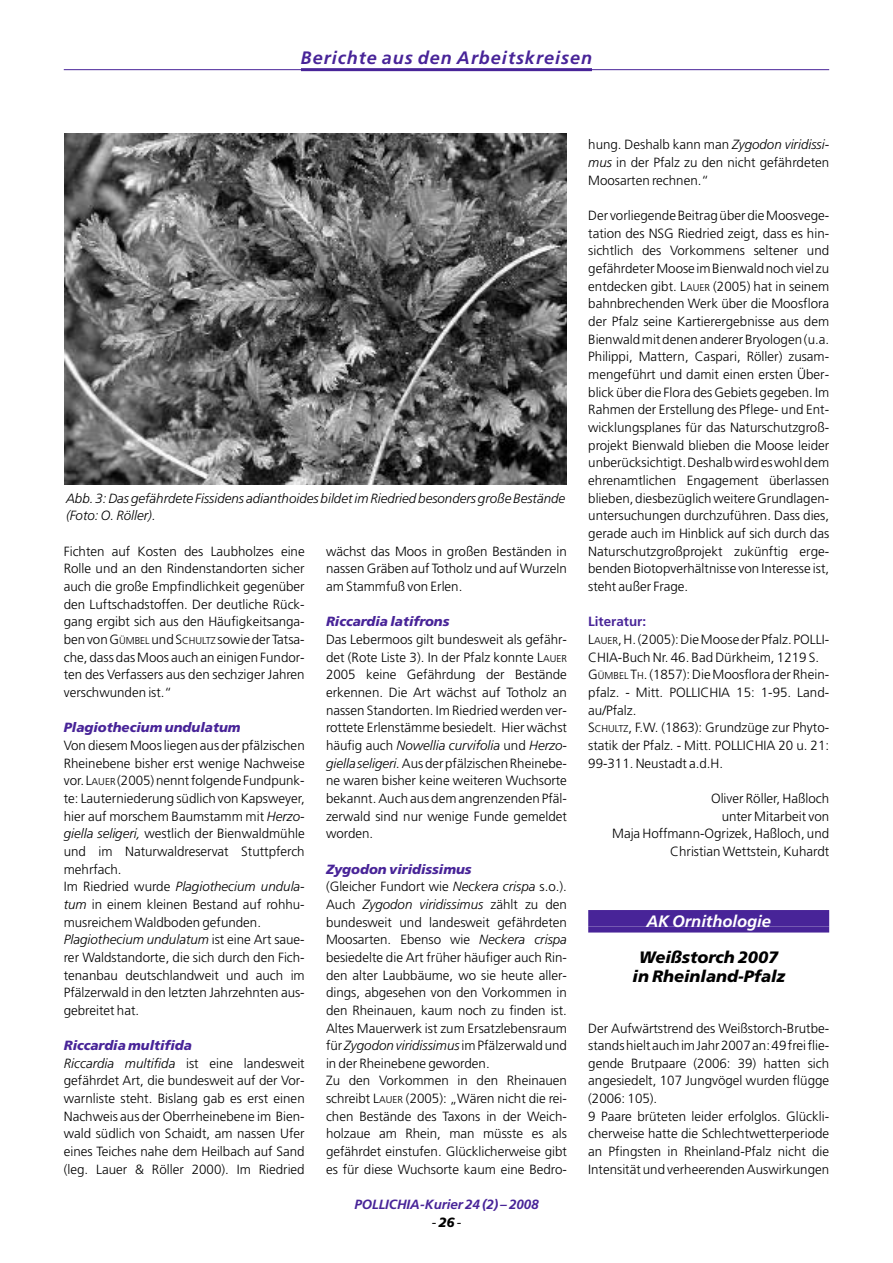
<style>
.page{position:relative;width:893px;height:1263px;background:#fff}
.page>*{position:absolute;margin:0;border:0;box-sizing:border-box;transform-origin:0 0}
.t1{font:italic 700 18px "Frutiger";letter-spacing:.055em;color:#482498}
.t2{font:italic 900 16.5px/19.8px "Frutiger";color:#000;text-align:center}
.t3{font:italic 700 16.5px "Frutiger";color:#fff}
.t4{font:300 13.35px/17.7px "Frutiger";color:#000;text-align:justify}
.t5{font:italic 300 13.35px/17.7px "Frutiger";color:#000}
.t6{font:italic 900 13.35px "Frutiger";color:#482498}
.t7{font:italic 700 13.35px/17.7px "Frutiger";letter-spacing:-.005em;color:#482498;text-align:center}
.s1{font-size:10.05px}
.s2{font-style:italic}
.s3{font-weight:900;font-style:italic;color:#482498}
.s4{font-weight:400;color:#000}
.s5{font-weight:900;color:#000}
.s6{font-weight:700;color:#482498}
</style>
<div class="page">
<div style="left:588px;top:910px;width:241px;height:16px;background:#482498"></div>
<div style="left:588px;top:926px;width:241px;height:6px;background:#482498"></div>
<hr style="left:301px;top:68px;width:291px;height:3px;background:#482498">
<hr style="left:64px;top:69px;width:765px;height:1px;background:#482498">
<img style="left:64px;top:133px;width:503px;height:352px">
<h1 class="t1" style="left:301px;top:50px;width:292px">Berichte aus den Arbeitskreisen</h1>
<p class="t5" style="left:66px;top:490px;width:501px">Abb. 3:Das gefährdete Fissidens adianthoides bildetim Riedried besonders große Bestände (Foto: O. Röller).</p>
<p class="t4" style="left:64px;top:543px;width:242px">Fichten auf Kosten des Laubholzes eine Rolle und an den Rindenstandorten sicher auch die große Empfindlichkeit gegenüber den Luftschadstoffen. Der deutliche Rück&shy;gang ergibt sich aus den Häufigkeitsanga&shy;benvonG<span class="s1">ÜMBEL</span> undS<span class="s1">CHULTZ</span> sowieder Tatsa&shy;che, dass das Moos auch an einigen Fundor&shy;ten des Verfassers aus den sechziger Jahren verschwunden ist.“</p>
<p class="t6" style="left:64px;top:722px;width:178px">Plagiothecium undulatum</p>
<p class="t4" style="left:64px;top:737px;width:242px;text-align:left">Von diesemMoosliegen aus der pfälzischen Rheinebene bisher erst wenige Nachweise vor. L<span class="s1">AUER</span> (2005)nenntfolgendeFundpunk&shy;te: Lauterniederung südlich von Kapsweyer, hier auf morschem Baumstamm mit <span class="s2">Herzo&shy;giella seligeri,</span> westlich der Bienwaldmühle und im Naturwaldreservat Stuttpferch mehrfach.<br>Im Riedried wurde <span class="s2">Plagiothecium undula&shy;tum</span> in einem kleinen Bestand auf rohhu&shy;musreichem Waldboden gefunden.<br><span class="s2">Plagiothecium undulatum</span> ist eine Art saue&shy;rer Waldstandorte, die sich durch den Fich&shy;tenanbau deutschlandweit und auch im Pfälzerwald in den letzten Jahrzehnten aus&shy;gebreitet hat.</p>
<p class="t4" style="left:64px;top:1038px;width:242px;text-align:left"><span class="s3">Riccardia multifida<br></span><span class="s2">Riccardia multifida</span> ist eine landesweit gefährdet Art, die bundesweit auf der Vor&shy;warnliste steht. Bislang gab es erst einen Nachweis aus der Oberrheinebene im Bien&shy;wald südlich von Schaidt, am nassen Ufer eines Teiches nahe dem Heilbach auf Sand (leg. Lauer &amp; Röller 2000). Im Riedried</p>
<p class="t4" style="left:326px;top:543px;width:242px">wächst das Moos in großen Beständen in nassen Gräben auf Totholz und auf Wurzeln am Stammfuß von Erlen.</p>
<p class="t6" style="left:326px;top:616px;width:125px">Riccardia latifrons</p>
<p class="t4" style="left:326px;top:631px;width:242px">Das Lebermoos gilt bundesweit als gefähr&shy;det (Rote Liste 3). In der Pfalz konnte L<span class="s1">AUER </span>2005 keine Gefährdung der Bestände erkennen. Die Art wächst auf Totholz an nassen Standorten. Im Riedried werden ver&shy;rottete Erlenstämme besiedelt. Hier wächst häufig auch <span class="s2">Nowellia curvifolia</span> und <span class="s2">Herzo&shy;giellaseligeri.</span>AusderpfälzischenRheinebe&shy;ne waren bisher keine weiteren Wuchsorte bekannt.Auch aus dem angrenzenden Pfäl&shy;zerwald sind nur wenige Funde gemeldet worden.</p>
<p class="t4" style="left:326px;top:861px;width:242px;text-align:left"><span class="s3">Zygodon viridissimus<br></span>(Gleicher Fundort wie <span class="s2">Neckera crispa</span> s.o.).<br>Auch <span class="s2">Zygodon viridissimus</span> zählt zu den bundesweit und landesweit gefährdeten Moosarten. Ebenso wie <span class="s2">Neckera crispa </span>besiedelte die Art früher häufiger auch Rin&shy;den alter Laubbäume, wo sie heute aller&shy;dings, abgesehen von den Vorkommen in den Rheinauen, kaum noch zu finden ist.<br>Altes Mauerwerk ist zum Ersatzlebensraum für <span class="s2">Zygodon viridissimus</span>im Pfälzerwald und in der Rheinebene geworden.<br>Zu den Vorkommen in den Rheinauen schreibt L<span class="s1">AUER</span> (2005): „Wären nicht die rei&shy;chen Bestände des Taxons in der Weich&shy;holzaue am Rhein, man müsste es als gefährdet einstufen. Glücklicherweise gibt es für diese Wuchsorte kaum eine Bedro-</p>
<p class="t7" style="left:354px;top:1196px;width:186px">POLLICHIA-Kurier 24 (2) – 2008 <span class="s4">-</span><span class="s5">26</span><span class="s4">-</span></p>
<p class="t4" style="left:588px;top:137px;width:242px">hung. Deshalb kann man <span class="s2">Zygodon viridissi&shy;mus</span> in der Pfalz zu den nicht gefährdeten Moosarten rechnen.“</p>
<p class="t4" style="left:588px;top:208px;width:242px">Der vorliegendeBeitragüberdieMoosvege&shy;tation des NSG Riedried zeigt, dass es hin&shy;sichtlich des Vorkommens seltener und gefährdeterMooseimBienwaldnochviel zu entdecken gibt. L<span class="s1">AUER</span> (2005) hat in seinem bahnbrechenden Werk über die Moosflora der Pfalz seine Kartierergebnisse aus dem BienwaldmitdenenandererBryologen(u.a.<br>Philippi, Mattern, Caspari, Röller) zusam&shy;mengeführt und damit einen ersten Über&shy;blick über die Flora des Gebiets gegeben. Im Rahmen der Erstellung des Pflege- und Ent&shy;wicklungsplanes für das Naturschutzgroß&shy;projekt Bienwald blieben die Moose leider unberücksichtigt.Deshalbwirdeswohldem ehrenamtlichen Engagement überlassen blieben,diesbezüglichweitereGrundlagen&shy;untersuchungen durchzuführen. Dass dies, gerade auch im Hinblick auf sich durch das Naturschutzgroßprojekt zukünftig erge&shy;benden Biotopverhältnisse von Interesse ist, steht außer Frage.</p>
<p class="t4" style="left:588px;top:614px;width:242px;text-align:left"><span class="s6">Literatur:<br></span>L<span class="s1">AUER</span>,H.(2005):DieMooseder Pfalz. POLLI-CHIA-Buch Nr. 46. Bad Dürkheim, 1219 S.<br>G<span class="s1">ÜMBEL</span> T<span class="s1">H</span>. (1857):DieMoosflora der Rhein&shy;pfalz. - Mitt. POLLICHIA 15: 1-95. Land&shy;au/Pfalz.<br>S<span class="s1">CHULTZ</span>, F.W. (1863): Grundzüge zur Phyto&shy;statik der Pfalz. - Mitt. POLLICHIA 20 u. 21:<br>99-311. Neustadt a.d.H.</p>
<p class="t4" style="left:612px;top:790px;width:219px;text-align:right">Oliver Röller, Haßloch<br>unter Mitarbeit von<br>Maja Hoffmann-Ogrizek, Haßloch, und<br>Christian Wettstein, Kuhardt</p>
<p class="t3" style="left:646px;top:914px;width:126px">AK Ornithologie</p>
<p class="t2" style="left:632px;top:948px;width:154px">Weißstorch 2007 in Rheinland-Pfalz</p>
<p class="t4" style="left:588px;top:1020px;width:242px;text-align:left">Der Aufwärtstrend des Weißstorch-Brutbe&shy;standshieltauchimJahr2007an:49freiflie&shy;gende Brutpaare (2006: 39) hatten sich angesiedelt, 107 Jungvögel wurden flügge (2006: 105).<br>9 Paare brüteten leider erfolglos. Glückli&shy;cherweise hatte die Schlechtwetterperiode an Pfingsten in Rheinland-Pfalz nicht die Intensität und verheerendenAuswirkungen</p>
</div>
